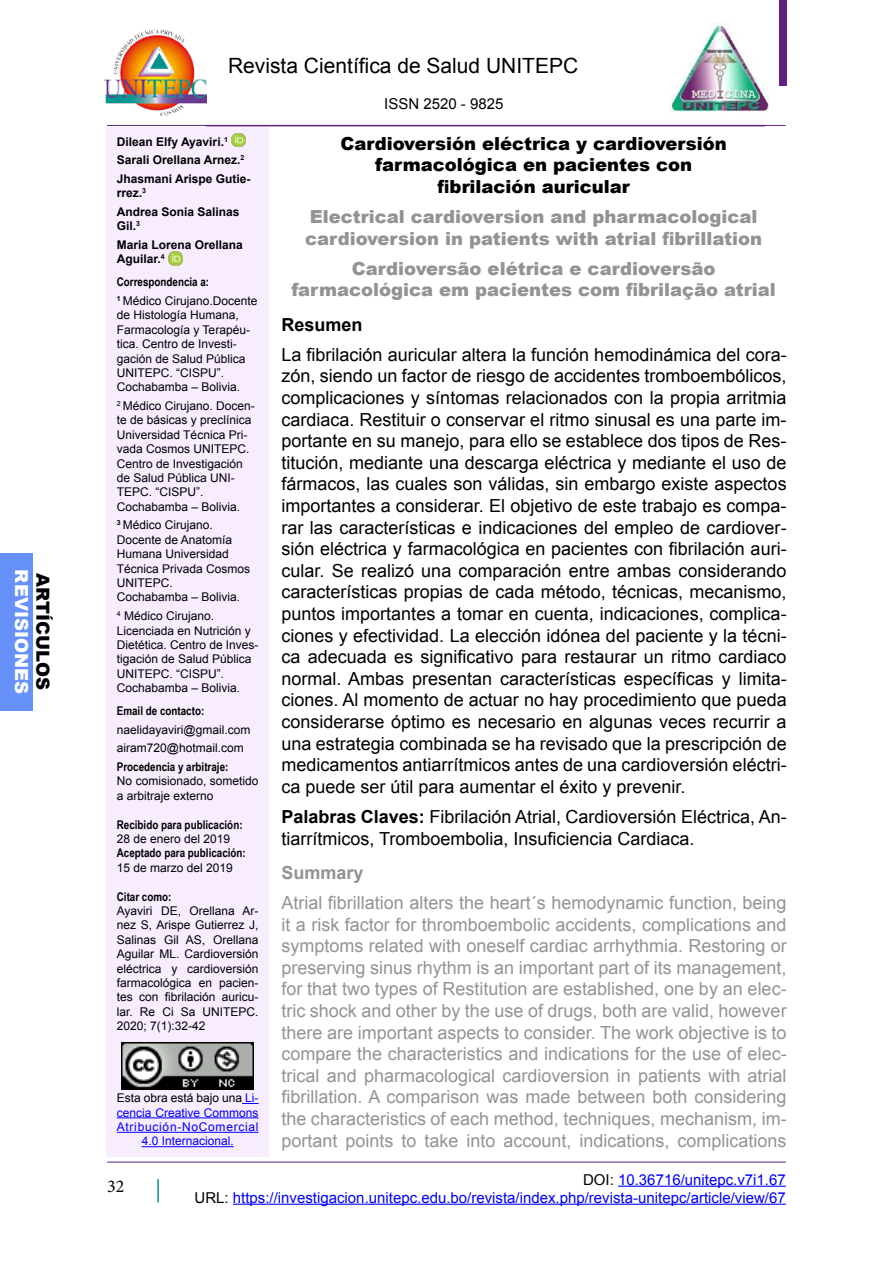
<style>
.page{position:relative;width:893px;height:1263px;background:#fff}
.page>*{position:absolute;margin:0;border:0;box-sizing:border-box;transform-origin:0 0}
.t1{font:21px "Arial";color:#000}
.t2{font:18px/21.6px "Arial";color:#000;text-align:justify}
.t3{font:18px/21.6px "Arial";color:#939393;text-align:justify}
.t4{font:900 18px/21.6px "Arial";color:#939393}
.t5{font:900 18px/21.6px "Arial";color:#000;text-align:center}
.t6{font:900 18px "Arial";color:#fff}
.t7{font:700 18px "Arial";color:#000}
.t8{font:700 18px "Arial";color:#939393}
.t9{font:18px "Minion Pro";color:#000}
.t10{font:15px/18px "Arial";color:#00f;text-align:right}
.t11{font:15px "Arial";color:#000}
.t12{font:12px/14.4px "Arial";color:#000}
.t13{font:700 12px/18.6px "Arial";color:#000}
.t14{font:700 12px "Arial Narrow";color:#000}
.t15{font:12px/14.4px "Arial";color:#00f;text-align:center}
.s1{color:#000}
.s2{font-weight:700}
</style>
<div class="page">
<div style="left:0;top:553px;width:33px;height:157px;background:#6591f8"></div>
<div style="left:780px;top:0;width:7px;height:86px;background:#622181"></div>
<img style="left:105px;top:29px;width:101px;height:86px">
<hr style="left:107px;top:125px;width:679px;height:1px;background:#60247f">
<hr style="left:107px;top:1162px;width:679px;height:1px;background:#60247f">
<hr style="left:618px;top:1186px;width:168px;height:1px;background:#00f">
<hr style="left:233px;top:1204px;width:553px;height:1px;background:#00f">
<div style="left:106px;top:128px;width:163px;height:1029px;background:#f8ecff"></div>
<img style="left:669px;top:23px;width:100px;height:90px">
<hr style="left:157px;top:1179px;width:2px;height:23px;background:#0b8f89">
<svg style="left:242px;top:1103px;width:17px;height:1px"></svg>
<hr style="left:117px;top:1117px;width:142px;height:1px;background:#00f">
<hr style="left:117px;top:1132px;width:142px;height:1px;background:#00f">
<hr style="left:142px;top:1146px;width:92px;height:1px;background:#00f">
<img style="left:232px;top:133px;width:14px;height:14px">
<img style="left:169px;top:252px;width:13px;height:14px">
<img style="left:122px;top:1043px;width:132px;height:46px">
<p class="t6" style="left:35px;top:569px;width:125px;rotate:90deg">REVISIONES</p>
<p class="t5" style="left:54px;top:573px;width:118px;rotate:90deg">ARTÍCULOS</p>
<p class="t1" style="left:228px;top:51px;width:352px">Revista Científica de Salud UNITEPC</p>
<p class="t11" style="left:384px;top:94px;width:121px">ISSN 2520 - 9825</p>
<p class="t13" style="left:117px;top:132px;width:135px">Dilean Elfy Ayaviri.<sup>1<br></sup>Sarali Orellana Arnez.<sup>2<br></sup>Jhasmani Arispe Gutie-</p>
<p class="t13" style="left:117px;top:184px;width:124px">rrez.<sup>3<br></sup>Andrea Sonia Salinas</p>
<p class="t13" style="left:117px;top:217px;width:128px">Gil.<sup>3<br></sup>Maria Lorena Orellana</p>
<p class="t13" style="left:117px;top:250px;width:49px">Aguilar.<sup>4</sup></p>
<p class="t14" style="left:117px;top:273px;width:94px">Correspondencia a:</p>
<p class="t12" style="left:117px;top:293px;width:142px"><sup>1</sup> Médico Cirujano.Docente de Histología Humana,<br>Farmacología y Terapéu&shy;tica. Centro de Investi&shy;gación de Salud Pública<br>UNITEPC. “CISPU”.<br>Cochabamba – Bolivia.</p>
<p class="t12" style="left:117px;top:398px;width:139px"><sup>2</sup> Médico Cirujano. Docen&shy;te de básicas y preclínica<br>Universidad Técnica Pri&shy;vada Cosmos UNITEPC.<br>Centro de Investigación de Salud Pública UNI-<br>TEPC. “CISPU”.<br>Cochabamba – Bolivia.</p>
<p class="t12" style="left:117px;top:518px;width:135px"><sup>3</sup> Médico Cirujano.<br>Docente de Anatomía<br>Humana Universidad<br>Técnica Privada Cosmos<br>UNITEPC.<br>Cochabamba – Bolivia.</p>
<p class="t12" style="left:117px;top:609px;width:143px"><sup>4</sup> Médico Cirujano.<br>Licenciada en Nutrición y<br>Dietética. Centro de Inves&shy;tigación de Salud Pública<br>UNITEPC. “CISPU”.<br>Cochabamba – Bolivia.</p>
<p class="t14" style="left:117px;top:702px;width:89px">Email de contacto:</p>
<p class="t12" style="left:117px;top:720px;width:135px;line-height:18.6px">naelidayaviri@gmail.com airam720@hotmail.com</p>
<p class="t14" style="left:117px;top:758px;width:113px">Procedencia y arbitraje:</p>
<p class="t12" style="left:117px;top:774px;width:143px">No comisionado, sometido a arbitraje externo</p>
<p class="t14" style="left:117px;top:815px;width:127px">Recibido para publicación:</p>
<p class="t12" style="left:117px;top:831px;width:115px">28 de enero del 2019</p>
<p class="t14" style="left:117px;top:844px;width:131px">Aceptado para publicación:</p>
<p class="t12" style="left:117px;top:860px;width:118px">15 de marzo del 2019</p>
<p class="t14" style="left:117px;top:887px;width:56px">Citar como:</p>
<p class="t12" style="left:117px;top:903px;width:143px;text-align:justify">Ayaviri DE, Orellana Ar&shy;nez S, Arispe Gutierrez J, Salinas Gil AS, Orellana Aguilar ML. Cardioversión eléctrica y cardioversión farmacológica en pacien&shy;tes con fibrilación auricu&shy;lar. Re Ci Sa UNITEPC.<br>2020; 7(1):32-42</p>
<p class="t15" style="left:117px;top:1091px;width:143px"><span class="s1">Esta obra está bajo una</span> Li&shy;cencia Creative Commons<br>Atribución-NoComercial<br>4.0 Internacional.</p>
<p class="t5" style="left:340px;top:132px;width:388px">Cardioversión eléctrica y cardioversión farmacológica en pacientes con fibrilación auricular</p>
<p class="t4" style="left:305px;top:205px;width:458px">Electrical cardioversion and pharmacological cardioversion in patients with atrial fibrillation</p>
<p class="t4" style="left:291px;top:257px;width:486px;text-align:center">Cardioversão elétrica e cardioversão farmacológica em pacientes com fibrilação atrial</p>
<p class="t7" style="left:281px;top:312px;width:83px">Resumen</p>
<p class="t2" style="left:281px;top:343px;width:507px">La fibrilación auricular altera la función hemodinámica del cora&shy;zón, siendo un factor de riesgo de accidentes tromboembólicos, complicaciones y síntomas relacionados con la propia arritmia cardiaca. Restituir o conservar el ritmo sinusal es una parte im&shy;portante en su manejo, para ello se establece dos tipos de Res&shy;titución, mediante una descarga eléctrica y mediante el uso de fármacos, las cuales son válidas, sin embargo existe aspectos importantes a considerar. El objetivo de este trabajo es compa&shy;rar las características e indicaciones del empleo de cardiover&shy;sión eléctrica y farmacológica en pacientes con fibrilación auri&shy;cular. Se realizó una comparación entre ambas considerando características propias de cada método, técnicas, mecanismo, puntos importantes a tomar en cuenta, indicaciones, complica&shy;ciones y efectividad. La elección idónea del paciente y la técni&shy;ca adecuada es significativo para restaurar un ritmo cardiaco normal. Ambas presentan características específicas y limita&shy;ciones. Al momento de actuar no hay procedimiento que pueda considerarse óptimo es necesario en algunas veces recurrir a una estrategia combinada se ha revisado que la prescripción de medicamentos antiarrítmicos antes de una cardioversión eléctri&shy;ca puede ser útil para aumentar el éxito y prevenir.</p>
<p class="t2" style="left:281px;top:806px;width:507px"><span class="s2">Palabras Claves:</span> Fibrilación Atrial, Cardioversión Eléctrica, An&shy;tiarrítmicos, Tromboembolia, Insuficiencia Cardiaca.</p>
<p class="t8" style="left:281px;top:860px;width:84px">Summary</p>
<p class="t3" style="left:281px;top:892px;width:507px">Atrial fibrillation alters the heart´s hemodynamic function, being it a risk factor for thromboembolic accidents, complications and symptoms related with oneself cardiac arrhythmia. Restoring or preserving sinus rhythm is an important part of its management, for that two types of Restitution are established, one by an elec&shy;tric shock and other by the use of drugs, both are valid, however there are important aspects to consider. The work objective is to compare the characteristics and indications for the use of elec&shy;trical and pharmacological cardioversion in patients with atrial fibrillation. A comparison was made between both considering the characteristics of each method, techniques, mechanism, im&shy;portant points to take into account, indications, complications</p>
<p class="t9" style="left:107px;top:1174px;width:19px">32</p>
<p class="t10" style="left:195px;top:1170px;width:593px"><span class="s1">DOI:</span> 10.36716/unitepc.v7i1.67<br><span class="s1">URL:</span> https://investigacion.unitepc.edu.bo/revista/index.php/revista-unitepc/article/view/67</p>
</div>
